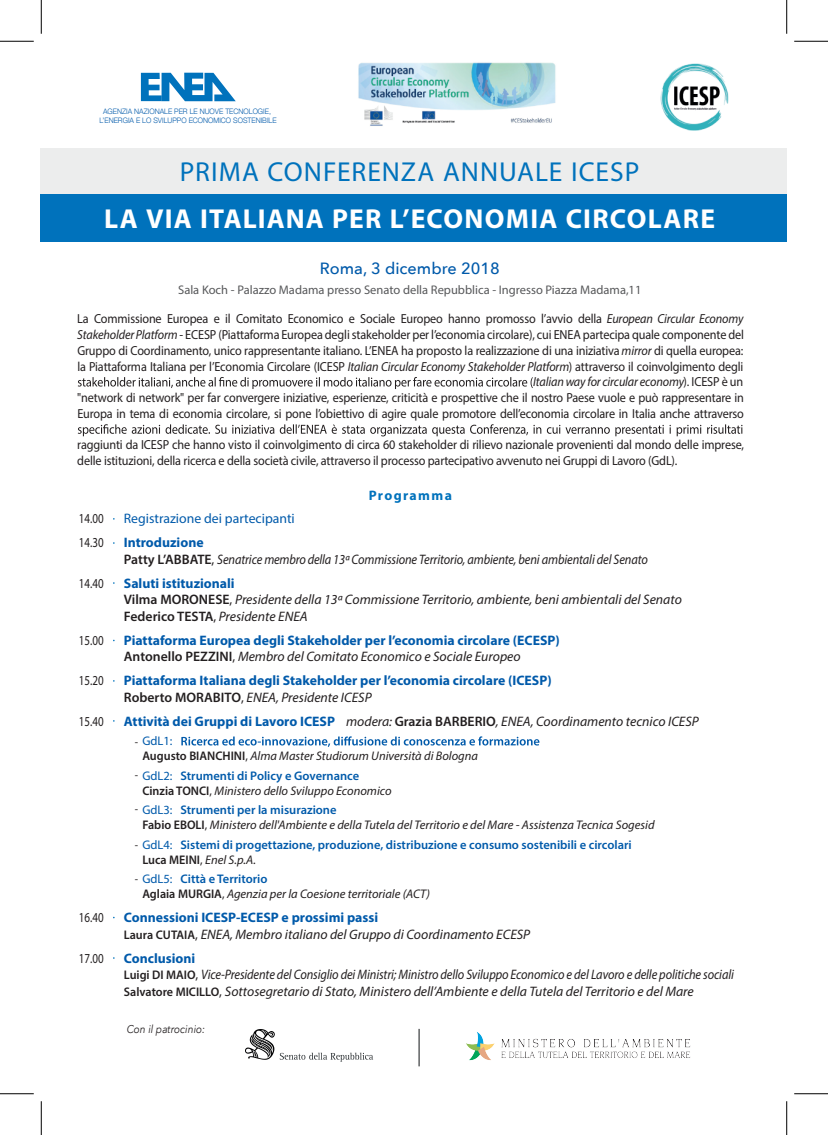
<style>
.page{position:relative;width:828px;height:1135px;background:#fff}
.page>*{position:absolute;margin:0;border:0;box-sizing:border-box;transform-origin:0 0}
.t1{font:700 27.5px "Myriad Pro";letter-spacing:.04em;color:#fff}
.t2{font:27.5px "Myriad Pro";letter-spacing:.035em;color:#0072bc}
.t3{font:500 16.25px "Avenir Next";color:#015aaa}
.t4{font:italic 13.75px/16.5px "Myriad Pro";letter-spacing:-.005em;color:#231f20;scale:.9 1}
.t5{font:italic 13.75px/16.5px "Myriad Pro";letter-spacing:-.005em;color:#231f20}
.t6{font:700 13.75px/16.5px "Myriad Pro";color:#015aaa}
.t7{font:13.75px "Myriad Pro";color:#231f20;scale:.8 1}
.t8{font:13.75px "Myriad Pro";color:#015aaa}
.t9{font:700 13.75px "Myriad Pro";letter-spacing:.1em;color:#0072bc}
.t10{font:13.12px/15.8px "Myriad Pro";letter-spacing:-.01em;color:#231f20;text-align:right;scale:.93 1}
.t11{font:italic 12.5px/15px "Myriad Pro";color:#231f20}
.t12{font:600 12.5px/15px "Myriad Pro";color:#015aaa}
.t13{font:12.5px "Myriad Pro";color:#57585a}
.t14{font:italic 11.25px "Avenir Next";color:#231f20;scale:.9 1}
.t15{font:300 7.5px/9px "Helvetica Neue";color:#015aaa;text-align:center;scale:.95 1}
.s1{font-style:italic}
.s2{font-weight:700;font-style:normal;color:#015aaa}
.s3{font-weight:600;font-style:normal}
.s4{font-style:normal}
.s5{font-weight:600;color:#231f20}
.s6{font-weight:400;color:#231f20}
.s7{font-weight:400;font-style:italic;color:#231f20}
.s8{font-style:normal;font-stretch:condensed}
.s9{font-style:normal;color:#015aaa}
.s10{font-weight:600;font-style:normal;color:#015aaa}
.s11{font-weight:400;font-stretch:condensed;color:#231f20}
.s12{font-weight:400}
.s13{color:#231f20}
.s14{font-weight:600;font-style:normal;font-size:12.5px}
</style>
<div class="page">
<div style="left:41px;top:194px;width:745px;height:47px;background:#0072bc"></div>
<svg style="left:141px;top:73px;width:95px;height:28px"></svg>
<div style="left:41px;top:149px;width:745px;height:45px;background:#eceded"></div>
<svg style="left:78px;top:377px;width:455px;height:12px"></svg>
<svg style="left:78px;top:424px;width:664px;height:12px"></svg>
<svg style="left:181px;top:736px;width:358px;height:11px"></svg>
<img style="left:660px;top:63px;width:69px;height:68px">
<img style="left:358px;top:62px;width:198px;height:64px">
<img style="left:466px;top:1032px;width:225px;height:29px">
<hr style="left:419px;top:1029px;width:1px;height:37px;background:#101315">
<img style="left:246px;top:1030px;width:127px;height:31px">
<hr style="left:0;top:41px;width:34px;height:1px;background:#000">
<hr style="left:794px;top:41px;width:33px;height:1px;background:#000">
<hr style="left:0;top:1093px;width:34px;height:1px;background:#000">
<hr style="left:794px;top:1093px;width:33px;height:1px;background:#000">
<hr style="left:41px;top:0;width:1px;height:34px;background:#000">
<hr style="left:41px;top:1101px;width:1px;height:34px;background:#000">
<hr style="left:786px;top:0;width:1px;height:34px;background:#000">
<hr style="left:786px;top:1101px;width:1px;height:34px;background:#000">
<p class="t15" style="left:99px;top:106px;width:188px">AGENZIA NAZIONALE PER LE NUOVE TECNOLOGIE,<br>L’ENERGIA E LO SVILUPPO ECONOMICO SOSTENIBILE</p>
<h1 class="t2" style="left:180px;top:155px;width:461px">PRIMA CONFERENZA ANNUALE ICESP</h1>
<h1 class="t1" style="left:104px;top:200px;width:612px">LA VIA ITALIANA PER L’ECONOMIA CIRCOLARE</h1>
<p class="t3" style="left:320px;top:254px;width:181px">Roma, 3 dicembre 2018</p>
<p class="t13" style="left:178px;top:282px;width:464px">Sala Koch - Palazzo Madama presso Senato della Repubblica - Ingresso Piazza Madama,11</p>
<p class="t10" style="left:77px;top:311px;width:718px">La Commissione Europea e il Comitato Economico e Sociale Europeo hanno promosso l’avvio della <span class="s1">European Circular Economy Stakeholder Platform</span> - ECESP (Piattaforma Europea degli stakeholder per l’economia circolare), cui ENEA partecipa quale componente del Gruppo di Coordinamento, unico rappresentante italiano. L’ENEA ha proposto la realizzazione di una iniziativa <span class="s1">mirror</span> di quella europea: la Piattaforma Italiana per l’Economia Circolare (ICESP <span class="s1">Italian Circular Economy Stakeholder Platform</span>) attraverso il coinvolgimento degli <span class="s1">Italian way for circular economy</span>). ICESP è un<br>"network di network" per far convergere iniziative, esperienze, criticità e prospettive che il nostro Paese vuole e può rappresentare in Europa in tema di economia circolare, si pone l’obiettivo di agire quale promotore dell’economia circolare in Italia anche attraverso</p>
<p class="t10" style="left:77px;top:437px;width:718px;text-align:left">raggiunti da ICESP che hanno visto il coinvolgimento di circa 60 stakeholder di rilievo nazionale provenienti dal mondo delle imprese, delle istituzioni, della ricerca e della società civile, attraverso il processo partecipativo avvenuto nei Gruppi di Lavoro (GdL).</p>
<p class="t9" style="left:368px;top:486px;width:85px">Programma</p>
<p class="t7" style="left:79px;top:510px;width:33px">14.00</p>
<p class="t8" style="left:124px;top:510px;width:172px">Registrazione dei partecipanti</p>
<p class="t7" style="left:79px;top:534px;width:33px">14.30</p>
<p class="t4" style="left:124px;top:534px;width:583px"><span class="s2">Introduzione<br></span><span class="s3">Patty L’ABBATE</span><span class="s4">,</span> Senatrice membro della 13ª Commissione Territorio, ambiente, beni ambientali del Senato</p>
<p class="t7" style="left:79px;top:575px;width:33px">14.40</p>
<p class="t5" style="left:124px;top:575px;width:559px"><span class="s2">Saluti istituzionali<br></span><span class="s3">Vilma MORONESE</span><span class="s4">,</span> Presidente della 13ª Commissione Territorio, ambiente, beni ambientali del Senato<br><span class="s3">Federico TESTA</span><span class="s4">,</span> Presidente ENEA</p>
<p class="t7" style="left:79px;top:632px;width:33px">15.00</p>
<p class="t6" style="left:124px;top:631px;width:437px">Piattaforma Europea degli Stakeholder per l’economia circolare (ECESP)<br><span class="s5">Antonello PEZZINI</span><span class="s6">,</span> <span class="s7">Membro del Comitato Economico e Sociale Europeo</span></p>
<p class="t7" style="left:79px;top:672px;width:33px">15.20</p>
<p class="t6" style="left:124px;top:672px;width:429px">Piattaforma Italiana degli Stakeholder per l’economia circolare (ICESP)<br><span class="s5">Roberto MORABITO</span><span class="s6">,</span> <span class="s7">ENEA, Presidente ICESP</span></p>
<p class="t7" style="left:79px;top:713px;width:33px">15.40</p>
<p class="t5" style="left:124px;top:713px;width:576px"><span class="s2">Attività dei Gruppi di Lavoro ICESP</span> modera: <span class="s3">Grazia BARBERIO</span>, ENEA, Coordinamento tecnico ICESP</p>
<p class="t11" style="left:142px;top:733px;width:337px;text-indent:-8px"><span class="s8">-</span> <span class="s9">GdL1:<br></span><span class="s3">Augusto BIANCHINI</span><span class="s4">,</span> Alma Master Studiorum Università di Bologna</p>
<p class="t11" style="left:142px;top:768px;width:250px;text-indent:-8px"><span class="s8">-</span> <span class="s9">GdL2:</span> <span class="s10">Strumenti di Policy e Governance<br></span><span class="s3">Cinzia TONCI</span><span class="s4">,</span> Ministero dello Sviluppo Economico</p>
<p class="t11" style="left:142px;top:802px;width:513px;text-indent:-8px"><span class="s8">-</span> <span class="s9">GdL3:</span> <span class="s10">Strumenti per la misurazione<br></span><span class="s3">Fabio EBOLI</span><span class="s4">,</span> Ministero dell'Ambiente e della Tutela del Territorio e del Mare - Assistenza Tecnica Sogesid</p>
<p class="t12" style="left:142px;top:837px;width:490px;text-indent:-8px"><span class="s11">-</span> <span class="s12">GdL4:</span> Sistemi di progettazione, produzione, distribuzione e consumo sostenibili e circolari<br><span class="s13">Luca MEINI</span><span class="s6">,</span> <span class="s7">Enel S.p.A.</span></p>
<p class="t11" style="left:142px;top:871px;width:289px;text-indent:-8px"><span class="s8">-</span> <span class="s9">GdL5:</span> <span class="s10">Città e Territorio<br></span><span class="s3">Aglaia MURGIA</span><span class="s4">,</span> Agenzia per la Coesione territoriale (ACT)</p>
<p class="t7" style="left:79px;top:909px;width:33px">16.40</p>
<p class="t5" style="left:124px;top:909px;width:408px"><span class="s2">Connessioni ICESP-ECESP e prossimi passi<br></span><span class="s14">Laura CUTAIA</span><span class="s4">,</span> ENEA, Membro italiano del Gruppo di Coordinamento ECESP</p>
<p class="t7" style="left:79px;top:950px;width:33px">17.00</p>
<p class="t4" style="left:124px;top:950px;width:679px"><span class="s2">Conclusioni<br></span><span class="s14">Luigi DI MAIO</span><span class="s4">,</span> Vice-Presidente del Consiglio dei Ministri; Ministro dello Sviluppo Economico e del Lavoro e delle politiche sociali<br><span class="s14">Salvatore MICILLO</span><span class="s4">,</span> Sottosegretario di Stato, Ministero dell’Ambiente e della Tutela del Territorio e del Mare</p>
<p class="t14" style="left:127px;top:1020px;width:89px">Con il patrocinio:</p>
</div>
